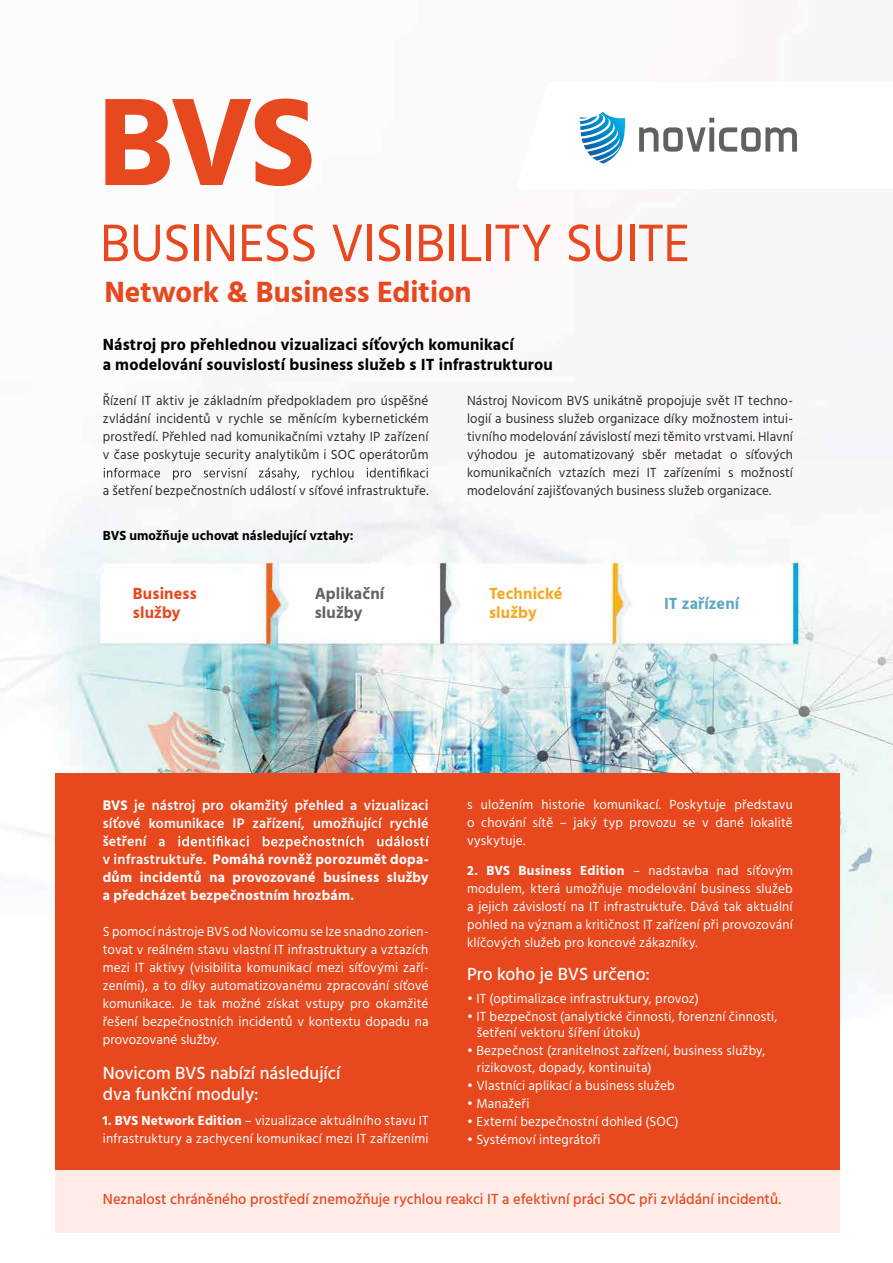
<style>
.page{position:relative;width:893px;height:1263px;background:#fff}
.page>*{position:absolute;margin:0;border:0;box-sizing:border-box;transform-origin:0 0}
.t1{font:54px "Hind";letter-spacing:-.01em;color:#e8481e}
.t2{font:700 30px "Hind";color:#e8481e}
.t3{font:500 18px/21px "Hind";color:#fff}
.t4{font:700 16.5px/19.5px "Hind";letter-spacing:.01em;color:#000101}
.t5{font:700 16.5px/19.5px "Hind";letter-spacing:.01em;color:#626365}
.t6{font:700 16.5px/19.5px "Hind";letter-spacing:.01em;color:#f7a820}
.t7{font:700 16.5px/19.5px "Hind";letter-spacing:.01em;color:#e8481e}
.t8{font:700 16.5px "Hind";letter-spacing:.01em;color:#5fa7c4}
.t9{font:500 15px "Hind";letter-spacing:.005em;color:#e8481e}
.t10{font:600 14.25px/18px "Hind";letter-spacing:.01em;color:#fff}
.t11{font:13.5px/18px "Hind";letter-spacing:.01em;color:#fff;text-align:justify}
.t12{font:13.5px/18px "Hind";letter-spacing:.01em;color:#2c2d2d;text-align:justify}
.t13{font:700 13.5px "Hind";color:#000101}
.s1{font-weight:700}
</style>
<div class="page">
<img style="left:0;top:98px;width:893px;height:902px">
<svg style="left:105px;top:99px;width:207px;height:87px"></svg>
<svg style="left:104px;top:468px;width:324px;height:12px"></svg>
<div style="left:55px;top:773px;width:785px;height:397px;background:#e8481e"></div>
<svg style="left:159px;top:836px;width:270px;height:13px"></svg>
<div style="left:55px;top:1170px;width:785px;height:63px;background:#fdece8"></div>
<svg style="left:516px;top:98px;width:377px;height:91px"></svg>
<h1 class="t1" style="left:100px;top:207px;width:591px">BUSINESS VISIBILITY SUITE</h1>
<h2 class="t2" style="left:104px;top:274px;width:369px">Network &amp; Business Edition</h2>
<p class="t4" style="left:103px;top:335px;width:452px">Nástroj pro přehlednou vizualizaci síťových komunikací<br>a modelování souvislostí business služeb s IT infrastrukturou</p>
<p class="t12" style="left:103px;top:393px;width:327px">Řízení IT aktiv je základním předpokladem pro úspěšné zvládání incidentů v rychle se měnícím kybernetickém prostředí. Přehled nad komunikačními vztahy IP zařízení v čase poskytuje security analytikům i SOC operátorům</p>
<p class="t12" style="left:103px;top:483px;width:327px">a šetření bezpečnostních událostí v síťové infrastruktuře.</p>
<p class="t13" style="left:103px;top:528px;width:252px">BVS umožňuje uchovat následující vztahy:</p>
<p class="t12" style="left:467px;top:393px;width:328px">Nástroj Novicom BVS unikátně propojuje svět IT techno&shy;logií a business služeb organizace díky možnostem intui&shy;tivního modelování závislostí mezi těmito vrstvami. Hlavní výhodou je automatizovaný sběr metadat o síťových komunikačních vztazích mezi IT zařízeními s možností modelování zajišťovaných business služeb organizace.</p>
<p class="t7" style="left:133px;top:583px;width:65px">Business služby</p>
<p class="t5" style="left:315px;top:583px;width:71px">Aplikační služby</p>
<p class="t6" style="left:489px;top:583px;width:75px">Technické služby</p>
<p class="t8" style="left:664px;top:593px;width:77px">IT zařízení</p>
<p class="t10" style="left:103px;top:796px;width:327px"><span class="s1">BVS</span> je nástroj pro okamžitý přehled a vizualizaci síťové komunikace IP zařízení, umožňující rychlé šetření<br>v infrastruktuře. <span class="s1">Pomáhá rovněž porozumět dopa&shy;dům incidentů na provozované business služby a předcházet bezpečnostním hrozbám.</span></p>
<p class="t11" style="left:103px;top:924px;width:328px">S pomocí nástroje BVS od Novicomu se lze snadno zorien&shy;tovat v reálném stavu vlastní IT infrastruktury a vztazích mezi IT aktivy (visibilita komunikací mezi síťovými zaří&shy;zeními), a to díky automatizovanému zpracování síťové komunikace. Je tak možné získat vstupy pro okamžité řešení bezpečnostních incidentů v kontextu dopadu na provozované služby.</p>
<h3 class="t3" style="left:103px;top:1063px;width:239px">Novicom BVS nabízí následující dva funkční moduly:</h3>
<p class="t11" style="left:103px;top:1113px;width:327px"><span class="s1">1. BVS Network Edition</span> – vizualizace aktuálního stavu IT infrastruktury a zachycení komunikací mezi IT zařízeními</p>
<p class="t11" style="left:467px;top:797px;width:327px">s uložením historie komunikací. Poskytuje představu o chování sítě – jaký typ provozu se v dané lokalitě vyskytuje.</p>
<p class="t11" style="left:467px;top:863px;width:327px"><span class="s1">2. BVS Business Edition</span> – nadstavba nad síťovým modulem, která umožňuje modelování business služeb a jejich závislostí na IT infrastruktuře. Dává tak aktuální pohled na význam a kritičnost IT zařízení při provozování klíčových služeb pro koncové zákazníky.</p>
<h3 class="t3" style="left:467px;top:965px;width:184px">Pro koho je BVS určeno:</h3>
<p class="t11" style="left:467px;top:990px;width:233px">• IT (optimalizace infrastruktury, provoz)</p>
<p class="t11" style="left:477px;top:1009px;width:302px;line-height:16.5px;text-indent:-10px">• IT bezpečnost (analytické činnosti, forenzní činnosti, šetření vektoru šíření útoku)</p>
<p class="t11" style="left:477px;top:1044px;width:290px;line-height:16.5px;text-indent:-10px">• Bezpečnost (zranitelnost zařízení, business služby, rizikovost, dopady, kontinuita)</p>
<p class="t11" style="left:467px;top:1077px;width:209px">• Vlastníci aplikací a business služeb</p>
<p class="t11" style="left:467px;top:1095px;width:64px">• Manažeři</p>
<p class="t11" style="left:467px;top:1113px;width:213px">• Externí bezpečnostní dohled (SOC)</p>
<p class="t11" style="left:467px;top:1131px;width:135px">• Systémoví integrátoři</p>
<p class="t9" style="left:103px;top:1188px;width:680px">Neznalost chráněného prostředí znemožňuje rychlou reakci IT a efektivní práci SOC při zvládání incidentů.</p>
</div>
